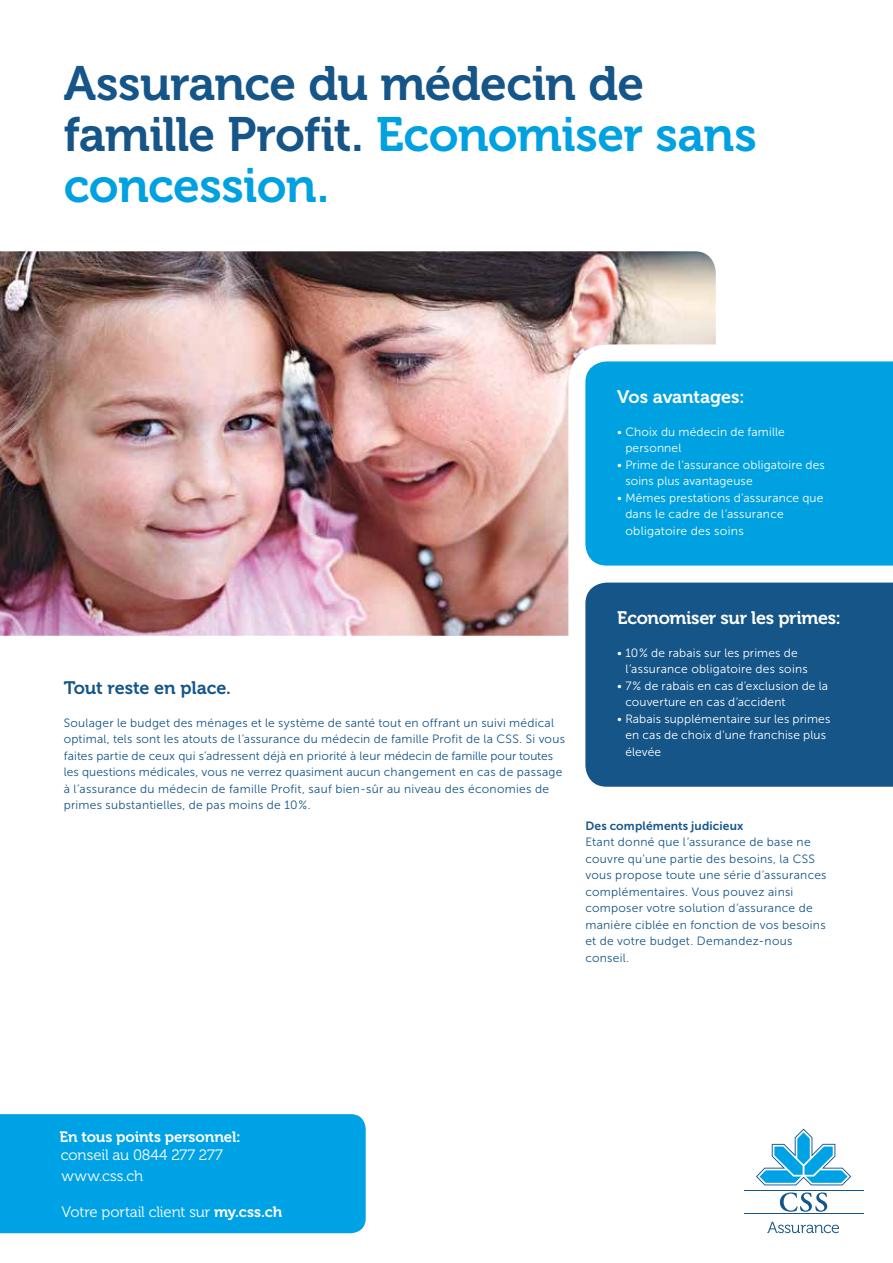
<style>
.page{position:relative;width:893px;height:1263px;background:#fff}
.page>*{position:absolute;margin:0;border:0;box-sizing:border-box;transform-origin:0 0}
.t1{font:48px/51px "Museo 700";letter-spacing:-.015em;color:#165588}
.t2{font:18px "Museo 700";letter-spacing:-.02em;color:#fff}
.t3{font:18px "Museo 700";letter-spacing:-.005em;color:#165588}
.t4{font:15px/21px "Museo 300";letter-spacing:-.01em;color:#fff}
.t5{font:15px "Museo 700";letter-spacing:-.005em;color:#fff}
.t6{font:12px/16.5px "Museo Sans 300";letter-spacing:.02em;color:#165588}
.t7{font:12px/16.5px "Museo Sans 300";letter-spacing:.015em;color:#fff}
.t8{font:12px "Museo Sans 700";letter-spacing:.015em;color:#165588}
.s1{color:#00a1e1}
.s2{font-family:"Museo 700"}
</style>
<div class="page">
<img style="left:0;top:251px;width:716px;height:385px">
<svg style="left:568px;top:344px;width:325px;height:292px"></svg>
<div style="left:585px;top:361px;width:308px;height:205px;background:#00a1e1"></div>
<div style="left:585px;top:583px;width:308px;height:204px;background:#165588"></div>
<hr style="left:744px;top:1213px;width:119px;height:1px;background:#165588">
<hr style="left:744px;top:1190px;width:119px;height:1px;background:#165588">
<svg style="left:756px;top:1128px;width:95px;height:57px"></svg>
<svg style="left:780px;top:1192px;width:47px;height:20px"></svg>
<svg style="left:767px;top:1222px;width:72px;height:11px"></svg>
<div style="left:0;top:1114px;width:366px;height:119px;background:#00a2e6"></div>
<h1 class="t1" style="left:64px;top:58px;width:694px">Assurance du médecin de famille Profit. <span class="s1">Economiser sans concession.</span></h1>
<h2 class="t2" style="left:617px;top:386px;width:129px">Vos avantages:</h2>
<p class="t7" style="left:625px;top:423px;width:161px;text-indent:-8px">• Choix du médecin de famille personnel</p>
<p class="t7" style="left:625px;top:456px;width:201px;text-indent:-8px">• Prime de l‘assurance obligatoire des soins plus avantageuse</p>
<p class="t7" style="left:625px;top:489px;width:200px;text-indent:-8px">• Mêmes prestations d‘assurance que dans le cadre de l‘assurance obligatoire des soins</p>
<h2 class="t3" style="left:64px;top:678px;width:169px">Tout reste en place.</h2>
<p class="t6" style="left:64px;top:715px;width:503px">Soulager le budget des ménages et le système de santé tout en offrant un suivi médical optimal, tels sont les atouts de l’assurance du médecin de famille Profit de la CSS. Si vous faites partie de ceux qui s’adressent déjà en priorité à leur médecin de famille pour toutes les questions médicales, vous ne verrez quasiment aucun changement en cas de passage à l’assurance du médecin de famille Profit, sauf bien-sûr au niveau des économies de primes substantielles, de pas moins de 10%.</p>
<h2 class="t2" style="left:617px;top:607px;width:225px">Economiser sur les primes:</h2>
<p class="t7" style="left:625px;top:644px;width:184px;text-indent:-8px">• 10% de rabais sur les primes de l’assurance obligatoire des soins</p>
<p class="t7" style="left:625px;top:677px;width:204px;text-indent:-8px">• 7% de rabais en cas d’exclusion de la couverture en cas d‘accident</p>
<p class="t7" style="left:625px;top:710px;width:207px;text-indent:-8px">• Rabais supplémentaire sur les primes en cas de choix d‘une franchise plus élevée</p>
<p class="t8" style="left:585px;top:819px;width:159px">Des compléments judicieux</p>
<p class="t6" style="left:585px;top:834px;width:243px">Etant donné que l‘assurance de base ne couvre qu’une partie des besoins, la CSS vous propose toute une série d‘assurances complémentaires. Vous pouvez ainsi composer votre solution d‘assurance de manière ciblée en fonction de vos besoins et de votre budget. Demandez-nous conseil.</p>
<p class="t5" style="left:60px;top:1128px;width:183px">En tous points personnel:</p>
<p class="t4" style="left:61px;top:1144px;width:163px">conseil au 0844 277 277 www.css.ch</p>
<p class="t4" style="left:62px;top:1201px;width:222px">Votre portail client sur <span class="s2">my.css.ch</span></p>
</div>
